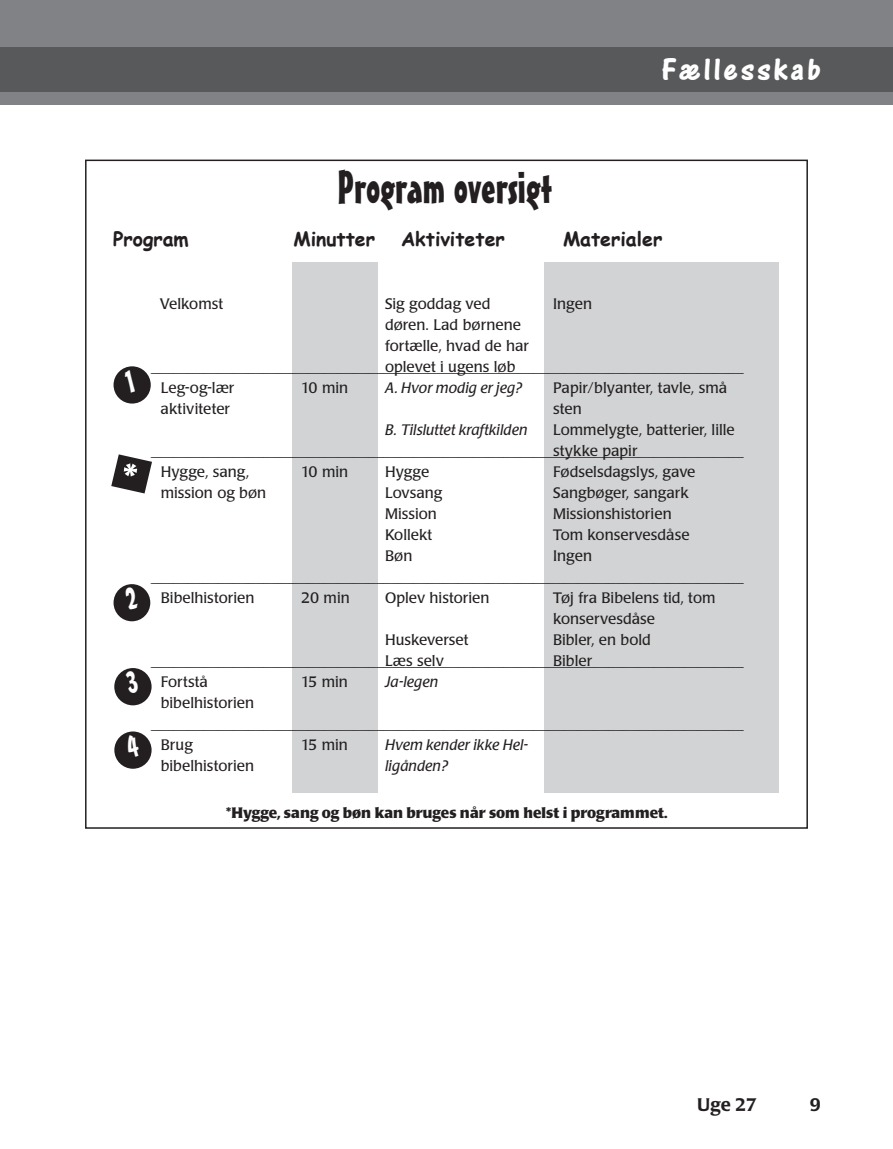
<style>
.page{position:relative;width:893px;height:1149px;background:#fff}
.page>*{position:absolute;margin:0;border:0;box-sizing:border-box;transform-origin:0 0}
.t1{font:45px "Mister Earl BT";color:#231f20}
.t2{font:33px "One Stroke Script Bold Plain";letter-spacing:.1em;color:#fff}
.t3{font:700 19.5px "Comic Sans MS";color:#231f20}
.t4{font:500 18px "Poppl Laudatio";color:#231f20}
.t5{font:15px/21px "Poppl Laudatio";color:#231f20}
.t6{font:italic 15px/21px "Poppl Laudatio";letter-spacing:.005em;color:#231f20}
.t7{font:700 15px "Poppl Laudatio";color:#231f20}
</style>
<div class="page">
<div style="left:0;top:0;width:893px;height:104px;background:#808285"></div>
<div style="left:0;top:47px;width:893px;height:44px;background:#58595b"></div>
<div style="left:544px;top:262px;width:234px;height:530px;background:#d1d3d4"></div>
<div style="left:292px;top:262px;width:86px;height:530px;background:#d1d3d4"></div>
<div style="left:114px;top:366px;width:37px;height:37px;background:#231f20;border-radius:50%"></div>
<div style="left:114px;top:584px;width:36px;height:37px;background:#231f20;border-radius:50%"></div>
<div style="left:114px;top:667px;width:38px;height:38px;background:#231f20;border-radius:50%"></div>
<div style="left:114px;top:731px;width:38px;height:37px;background:#231f20;border-radius:50%"></div>
<svg style="left:111px;top:454px;width:41px;height:39px"></svg>
<h1 class="t1" style="left:338px;top:170px;width:216px">Program oversigt</h1>
<h2 class="t2" style="left:662px;top:60px;width:160px">Fællesskab</h2>
<h3 class="t3" style="left:113px;top:224px;width:77px">Program</h3>
<h3 class="t3" style="left:294px;top:224px;width:83px">Minutter</h3>
<h3 class="t3" style="left:401px;top:224px;width:105px">Aktiviteter</h3>
<h3 class="t3" style="left:563px;top:224px;width:101px">Materialer</h3>
<p class="t5" style="left:160px;top:294px;width:65px">Velkomst</p>
<p class="t5" style="left:385px;top:294px;width:145px">Sig goddag ved døren. Lad børnene fortælle, hvad de har oplevet i ugens løb</p>
<p class="t6" style="left:385px;top:378px;width:139px">A. Hvor modig er jeg?</p>
<p class="t6" style="left:385px;top:420px;width:144px">B. Tilsluttet kraftkilden</p>
<p class="t5" style="left:385px;top:462px;width:59px">Hygge<br>Lovsang<br>Mission<br>Kollekt<br>Bøn</p>
<p class="t5" style="left:385px;top:588px;width:106px">Oplev historien</p>
<p class="t5" style="left:385px;top:630px;width:85px">Huskeverset<br>Læs selv</p>
<p class="t6" style="left:385px;top:672px;width:55px">Ja-legen</p>
<p class="t5" style="left:553px;top:294px;width:40px">Ingen</p>
<p class="t5" style="left:151px;top:357px;width:594px">_______________________________________________________________________________</p>
<p class="t5" style="left:553px;top:378px;width:183px">Papir/blyanter, tavle, små sten<br>Lommelygte, batterier, lille stykke papir<br>Fødselsdagslys, gave<br>Sangbøger, sangark<br>Missionshistorien<br>Tom konservesdåse<br>Ingen</p>
<p class="t5" style="left:553px;top:588px;width:164px">Tøj fra Bibelens tid, tom konservesdåse<br>Bibler, en bold<br>Bibler</p>
<p class="t5" style="left:161px;top:378px;width:75px">Leg-og-lær aktiviteter</p>
<p class="t5" style="left:301px;top:378px;width:49px">10 min</p>
<p class="t5" style="left:151px;top:441px;width:594px">_______________________________________________________________________________</p>
<p class="t5" style="left:301px;top:462px;width:49px">10 min</p>
<p class="t5" style="left:161px;top:462px;width:107px">Hygge, sang, mission og bøn</p>
<p class="t5" style="left:151px;top:567px;width:594px">_______________________________________________________________________________</p>
<p class="t5" style="left:161px;top:588px;width:95px">Bibelhistorien</p>
<p class="t5" style="left:301px;top:588px;width:50px">20 min</p>
<p class="t5" style="left:151px;top:651px;width:594px">_______________________________________________________________________________</p>
<p class="t5" style="left:161px;top:672px;width:95px">Fortstå bibelhistorien</p>
<p class="t5" style="left:161px;top:735px;width:95px">Brug bibelhistorien</p>
<p class="t5" style="left:301px;top:672px;width:48px">15 min</p>
<p class="t5" style="left:151px;top:714px;width:594px">_______________________________________________________________________________</p>
<p class="t6" style="left:385px;top:735px;width:145px">Hvem kender ikke Hel&shy;ligånden?</p>
<p class="t5" style="left:301px;top:735px;width:48px">15 min</p>
<p class="t7" style="left:226px;top:805px;width:443px">*Hygge, sang og bøn kan bruges når som helst i programmet.</p>
<p class="t4" style="left:697px;top:1097px;width:61px">Uge 27</p>
<p class="t4" style="left:810px;top:1097px;width:12px">9</p>
</div>
